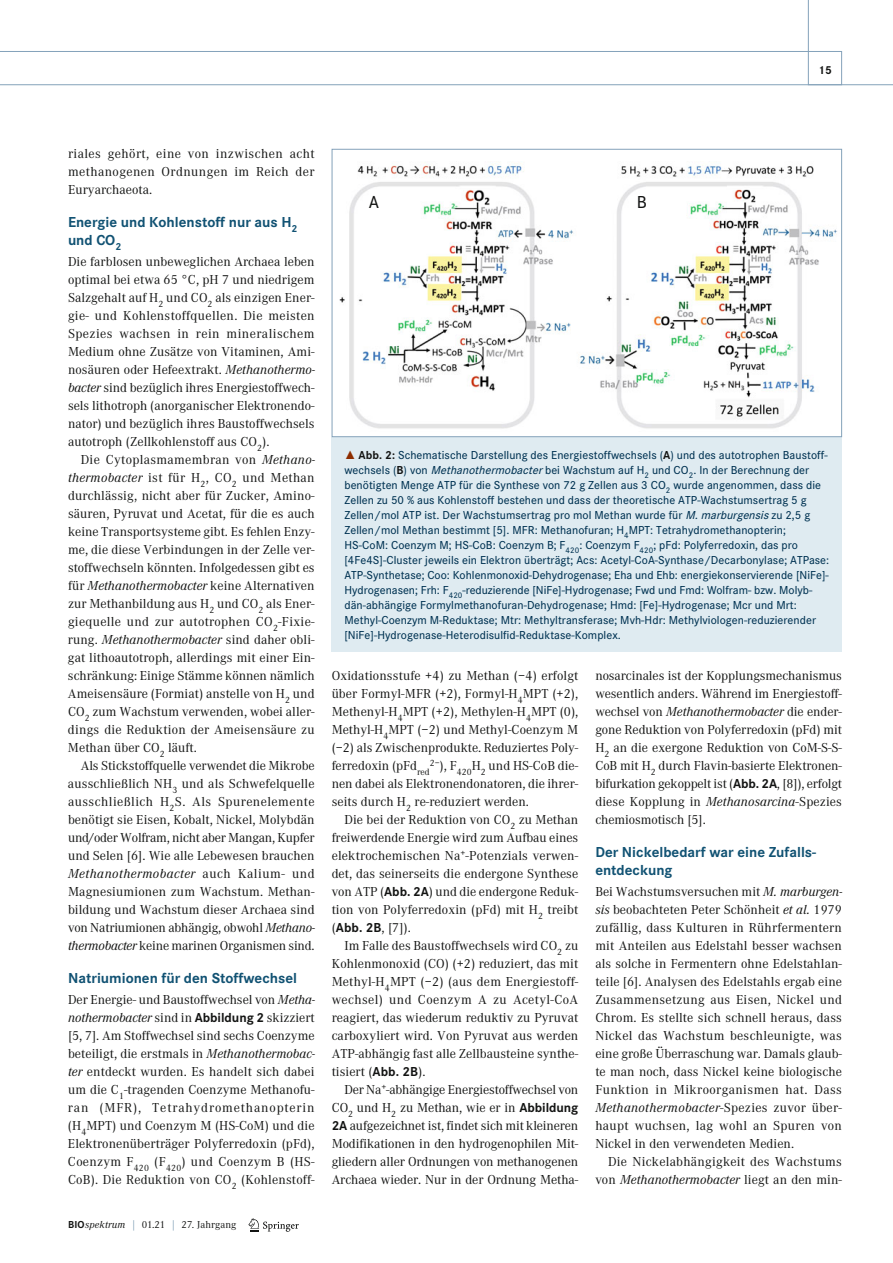
<style>
.page{position:relative;width:893px;height:1263px;background:#fff}
.page>*{position:absolute;margin:0;border:0;box-sizing:border-box;transform-origin:0 0}
.t1{font:500 18px "Corporate S";color:#131413}
.t2{font:700 15px/18px "Corporate S";color:#115273}
.t3{font:13.5px/18px "Corporate A";letter-spacing:.005em;color:#131413;text-align:justify}
.t4{font:500 12px/15px "Corporate S";letter-spacing:.005em;color:#003252}
.t5{font:700 12px "Corporate S";color:#131413}
.t6{font:10.5px "Corporate A";letter-spacing:.015em;color:#131413}
.s1{font-style:italic}
.s2{font-family:"Corporate S";font-weight:700}
.s3{color:#658ba6}
.s4{font-family:"The Sans Expert";font-weight:400;color:#8d2d00}
.s5{font-weight:700;color:#131413}
</style>
<div class="page">
<svg style="left:248px;top:1218px;width:51px;height:14px"></svg>
<div style="left:332px;top:437px;width:510px;height:214px;background:#dfebf1"></div>
<img style="left:339px;top:164px;width:498px;height:265px">
<div style="left:332px;top:149px;width:510px;height:288px;border:1px solid #84a2ba"></div>
<svg style="left:0;top:0;width:893px;height:85px"></svg>
<p class="t5" style="left:818px;top:66px;width:15px">15</p>
<p class="t3" style="left:68px;top:146px;width:248px">riales gehört, eine von inzwischen acht methanogenen Ordnungen im Reich der Euryarchaeota.</p>
<p class="t2" style="left:68px;top:215px;width:231px">Energie und Kohlenstoff nur aus H<sub>2 </sub>und CO<sub>2</sub></p>
<p class="t3" style="left:68px;top:254px;width:248px">Die farblosen unbeweglichen Archaea leben optimal bei etwa 65 °C, pH 7 und niedrigem Salzgehalt auf H<sub>2</sub> und CO<sub>2</sub> als einzigen Ener&shy;gie- und Kohlenstoffquellen. Die meisten Spezies wachsen in rein mineralischem Medium ohne Zusätze von Vitaminen, Ami&shy;nosäuren oder Hefeextrakt. <span class="s1">Methanothermo&shy;bacter</span> sind bezüglich ihres Energiestoffwech&shy;sels lithotroph (anorganischer Elektronendo&shy;nator) und bezüglich ihres Baustoffwechsels autotroph (Zellkohlenstoff aus CO<sub>2</sub>).</p>
<p class="t3" style="left:68px;top:452px;width:248px;text-indent:13px">Die Cytoplasmamembran von <span class="s1">Methano&shy;thermobacter</span> ist für H<sub>2</sub>, CO<sub>2</sub> und Methan durchlässig, nicht aber für Zucker, Amino&shy;säuren, Pyruvat und Acetat, für die es auch keine Transportsysteme gibt. Es fehlen Enzy&shy;me, die diese Verbindungen in der Zelle ver&shy;stoffwechseln könnten. Infolgedessen gibt es für <span class="s1">Methanothermobacter</span> keine Alternativen zur Methanbildung aus H<sub>2</sub> und CO<sub>2</sub> als Ener&shy;giequelle und zur autotrophen CO<sub>2</sub>-Fixie&shy;rung. <span class="s1">Methanothermobacter</span> sind daher obli&shy;gat lithoautotroph, allerdings mit einer Ein&shy;schränkung: Einige Stämme können nämlich Ameisensäure (Formiat) anstelle von H<sub>2</sub> und CO<sub>2</sub> zum Wachstum verwenden, wobei aller&shy;dings die Reduktion der Ameisensäure zu Methan über CO<sub>2</sub> läuft.</p>
<p class="t3" style="left:68px;top:758px;width:248px;text-indent:13px">Als Stickstoffquelle verwendet die Mikrobe ausschließlich NH<sub>3</sub> und als Schwefelquelle ausschließlich H<sub>2</sub>S. Als Spurenelemente benötigt sie Eisen, Kobalt, Nickel, Molybdän und/oder Wolfram, nicht aber Mangan, Kupfer und Selen [6]. Wie alle Lebewesen brauchen <span class="s1">Methanothermobacter</span> auch Kalium- und Magne siumionen zum Wachstum. Methan&shy;bildung und Wachstum dieser Archaea sind von Na triumionen abhängig, obwohl <span class="s1">Methano&shy;thermobacter</span> keine marinen Organismen sind.</p>
<p class="t2" style="left:68px;top:971px;width:231px">Natriumionen für den Stoffwechsel</p>
<p class="t3" style="left:68px;top:992px;width:248px">Der Energie- und Baustoffwechsel von <span class="s1">Metha&shy;nothermobacter</span> sind in <span class="s2">Abbildung 2</span> skizziert [5, 7]. Am Stoffwechsel sind sechs Co enzyme beteiligt, die erstmals in <span class="s1">Methanothermobac&shy;ter</span> entdeckt wurden. Es handelt sich dabei um die C<sub>1</sub>-tragenden Coenzyme Methanofu&shy;ran (MFR), Tetrahydromethanopterin (H<sub>4</sub>MPT) und Coenzym M (HS-CoM) und die Elektronenüberträger Polyferredoxin (pFd), Coenzym F<sub>420</sub> (F<sub>420</sub>) und Coenzym B (HS-CoB). Die Reduktion von CO<sub>2</sub> (Kohlenstoff-</p>
<p class="t6" style="left:68px;top:1221px;width:170px"><span class="s2">BIO</span><span class="s1">spektrum</span> <span class="s3">|</span> 01.21 <span class="s3">|</span> 27. Jahrgang</p>
<h1 class="t1" style="left:369px;top:196px;width:12px">A</h1>
<h1 class="t1" style="left:637px;top:196px;width:12px">B</h1>
<p class="t4" style="left:344px;top:448px;width:486px"><span class="s4">˚</span> <span class="s5">Abb. 2:</span> Schematische Darstellung des Energiestoffwechsels (<span class="s5">A</span>) und des autotrophen Baustoff&shy;wechsels (<span class="s5">B</span>) von <span class="s1">Methanothermobacter</span>bei Wachstum auf H<sub>2</sub> und CO<sub>2</sub>. In der Berechnung der benötigten Menge ATP für die Synthese von 72 g Zellen aus 3 CO<sub>2</sub> wurde angenommen, dass die Zellen zu 50 % aus Kohlenstoff bestehen und dass der theoretische ATP-Wachstumsertrag 5 g Zellen/mol ATP ist. Der Wachstumsertrag pro mol Methan wurde für <span class="s1">M.marburgensis</span> zu 2,5 g Zellen/mol Methan bestimmt [5]. MFR: Methanofuran; H<sub>4</sub>MPT: Tetrahydromethanopterin; HS-CoM: Coenzym M; HS-CoB: Coenzym B; F<sub>420</sub>: Coenzym F<sub>420</sub>; pFd: Polyferredoxin, das pro [4Fe4S]-Cluster jeweils ein Elektron überträgt; Acs: Acetyl-CoA-Synthase/Decarbonylase; ATPase:<br>ATP-Synthetase; Coo: Kohlenmonoxid-Dehydrogenase; Eha und Ehb: energiekonservierende [NiFe]- Hydrogenasen; Frh: F<sub>420</sub>-reduzierende [NiFe]-Hydrogenase; Fwd und Fmd: Wolfram- bzw. Molyb&shy;dän-abhängige Formylmethanofuran-Dehydrogenase; Hmd: [Fe]-Hydrogenase; Mcr und Mrt:<br>Methyl-Coenzym M-Reduktase; Mtr: Methyltransferase; Mvh-Hdr: Methylviologen-reduzierender [NiFe]-Hydrogenase-Heterodisulfid-Reduktase-Komplex.</p>
<p class="t3" style="left:332px;top:668px;width:248px">Oxidationsstufe +4) zu Methan (–4) erfolgt über Formyl-MFR (+2), Formyl-H<sub>4</sub>MPT (+2), Methenyl-H<sub>4</sub>MPT (+2), Methylen-H<sub>4</sub>MPT (0), Methyl-H<sub>4</sub>MPT (–2) und Methyl-Coenzym M (–2) als Zwischenprodukte. Reduziertes Poly&shy;ferredoxin (pFd<sub>red</sub><sup>2–</sup>), F<sub>420</sub>H<sub>2</sub> und HS-CoB die&shy;nen dabei als Elek tronendonatoren, die ihrer&shy;seits durch H<sub>2</sub> re-reduziert werden.</p>
<p class="t3" style="left:332px;top:812px;width:248px;text-indent:13px">Die bei der Reduktion von CO<sub>2</sub> zu Methan freiwerdende Energie wird zum Aufbau eines elektrochemischen Na<sup>+</sup>-Potenzials verwen&shy;det, das seinerseits die endergone Synthese von ATP (<span class="s2">Abb. 2A</span>) und die endergone Reduk&shy;tion von Polyferredoxin (pFd) mit H<sub>2</sub> treibt (<span class="s2">Abb. 2B</span>, [7]).</p>
<p class="t3" style="left:332px;top:938px;width:248px;text-indent:13px">Im Falle des Baustoffwechsels wird CO<sub>2</sub> zu Kohlenmonoxid (CO) (+2) reduziert, das mit Methyl-H<sub>4</sub>MPT (–2) (aus dem Energiestoff&shy;wechsel) und Coenzym A zu Acetyl-CoA reagiert, das wiederum reduktiv zu Pyruvat carboxyliert wird. Von Pyruvat aus werden ATP-abhängig fast alle Zellbausteine synthe&shy;tisiert (<span class="s2">Abb. 2B</span>).</p>
<p class="t3" style="left:332px;top:1082px;width:248px;text-indent:13px">Der Na<sup>+</sup>-abhängige Energiestoffwechsel von CO<sub>2</sub> und H<sub>2</sub> zu Methan, wie er in <span class="s2">Abbildung 2A</span> aufgezeichnet ist, findet sich mit kleineren Modifikationen in den hydrogenophilen Mit&shy;gliedern aller Ordnungen von methanogenen Archaea wieder. Nur in der Ordnung Metha-</p>
<p class="t3" style="left:595px;top:668px;width:248px">nosarcinales ist der Kopplungsmechanismus wesentlich anders. Während im Energiestoff&shy;wechsel von <span class="s1">Methanothermobacter</span> die ender&shy;gone Reduktion von Polyferredoxin (pFd) mit H<sub>2</sub> an die exergone Reduktion von CoM-S-S-CoB mit H<sub>2</sub> durch Flavin-basierte Elektronen&shy;bifurkation gekoppelt ist (<span class="s2">Abb. 2A</span>, [8]), erfolgt diese Kopplung in <span class="s1">Methanosarcina</span>-Spezies chemiosmotisch [5].</p>
<p class="t2" style="left:595px;top:845px;width:222px">Der Nickelbedarf war eine Zufalls&shy;entdeckung</p>
<p class="t3" style="left:595px;top:884px;width:248px">Bei Wachstumsversuchen mit <span class="s1">M. marburgen&shy;sis</span> beobachteten Peter Schönheit <span class="s1">et al.</span> 1979 zufällig, dass Kulturen in Rührfermentern mit Anteilen aus Edelstahl besser wachsen als solche in Fermentern ohne Edelstahlan&shy;teile [6]. Analysen des Edelstahls ergab eine Zusammensetzung aus Eisen, Nickel und Chrom. Es stellte sich schnell heraus, dass Nickel das Wachstum beschleunigte, was eine große Überraschung war. Damals glaub&shy;te man noch, dass Nickel keine biologische Funktion in Mikroorganismen hat. Dass <span class="s1">Methanothermobacter</span>-Spezies zuvor über&shy;haupt wuchsen, lag wohl an Spuren von Nickel in den verwendeten Medien.</p>
<p class="t3" style="left:595px;top:1154px;width:248px;text-align:right">Die Nickelabhängigkeit des Wachstums von <span class="s1">Methanothermobacter</span> liegt an den min-</p>
</div>
